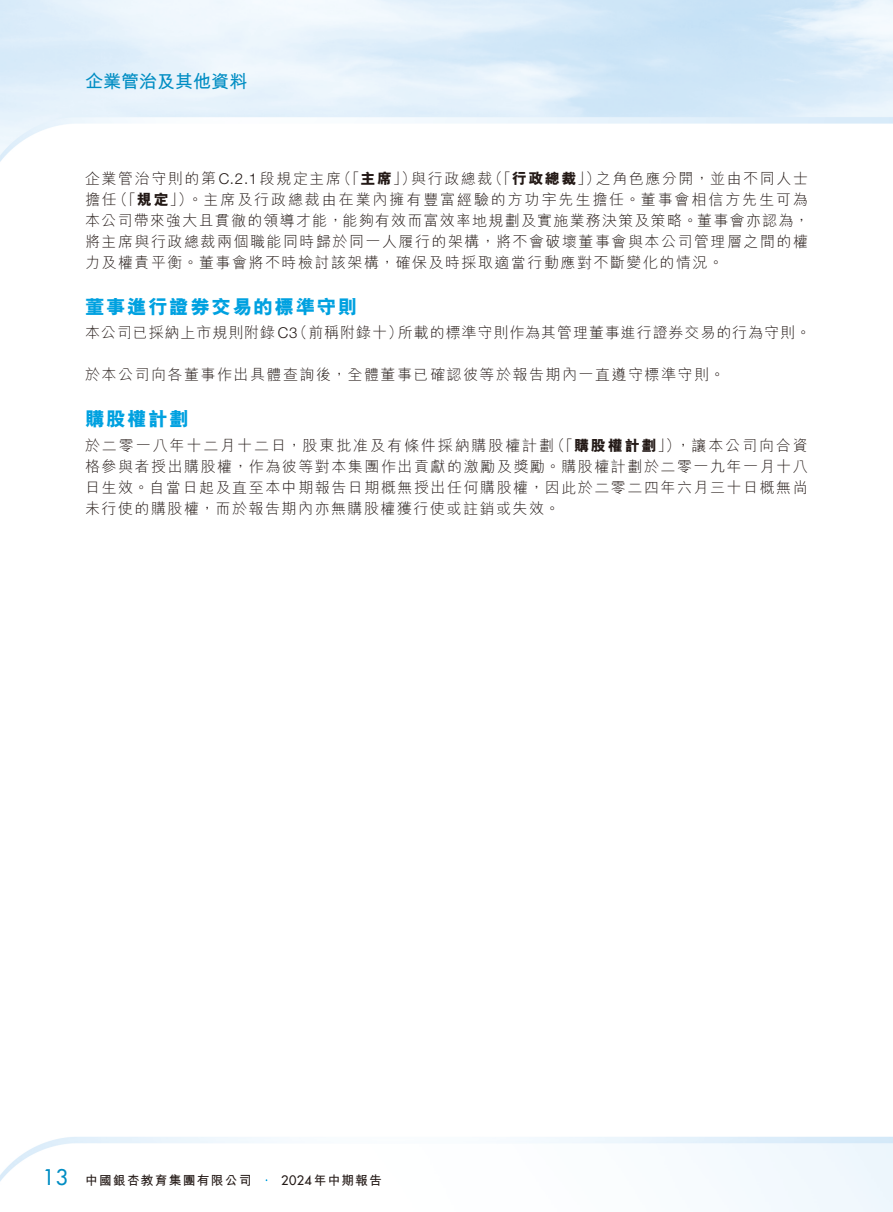
<style>
.page{position:relative;width:893px;height:1212px;background:#fff}
.page>*{position:absolute;margin:0;border:0;box-sizing:border-box;transform-origin:0 0}
.t1{font:500 21px "Futura Std";color:#008dc3}
.t2{font:800 19.5px "M Hei HK";letter-spacing:.08em;color:#00a1e0}
.t3{font:700 18px "M Hei HK";color:#008dc3}
.t4{font:300 15px/21px "M Hei HK";letter-spacing:.1em;color:#231916}
.t5{font:300 15px/21px "M Hei HK";letter-spacing:.125em;color:#231916}
.t6{font:300 15px "M Hei HK";letter-spacing:.06em;color:#231916}
.t7{font:800 15px "M Hei HK";letter-spacing:.125em;color:#231916}
.t8{font:700 12.75px "M Hei HK";letter-spacing:.095em;color:#231916}
.s1{font-weight:800}
.s2{font-family:"Helvetica Neue LT Std"}
.s3{font-weight:300}
.s4{font-family:"Futura Std";font-weight:500}
</style>
<div class="page">
<p class="t3" style="left:85px;top:69px;width:164px">企業管治及其他資料</p>
<p class="t4" style="left:336px;top:167px;width:81px">（「<span class="s1">主席</span>」）</p>
<p class="t4" style="left:488px;top:167px;width:114px">（「<span class="s1">行政總裁</span>」）</p>
<p class="t5" style="left:113px;top:167px;width:697px;text-indent:-28px">企業管治守則的第<span class="s2">C.2.1</span>段規定主席<br>（「<span class="s1">規定</span>」）。主席及行政總裁由在業內擁有豐富經驗的方功宇先生擔任。董事會相信方先生可為</p>
<p class="t4" style="left:411px;top:167px;width:83px">與行政總裁</p>
<p class="t4" style="left:596px;top:167px;width:214px">之角色應分開，並由不同人士</p>
<p class="t4" style="left:85px;top:188px;width:726px">擔任<br>本公司帶來強大且貫徹的領導才能，能夠有效而富效率地規劃及實施業務決策及策略。董事會亦認為，將主席與行政總裁兩個職能同時歸於同一人履行的架構，將不會破壞董事會與本公司管理層之間的權力及權責平衡。董事會將不時檢討該架構，確保及時採取適當行動應對不斷變化的情況。</p>
<h2 class="t2" style="left:85px;top:297px;width:274px">董事進行證券交易的標準守則</h2>
<p class="t6" style="left:398px;top:325px;width:414px">所載的標準守則作為其管理董事進行證券交易的行為守則。</p>
<p class="t6" style="left:85px;top:325px;width:319px">本公司已採納上市規則附錄<span class="s2">C</span> （<span class="s2">3</span> 前稱附錄十）</p>
<p class="t4" style="left:85px;top:364px;width:641px">於本公司向各董事作出具體查詢後，全體董事已確認彼等於報告期內一直遵守標準守則。</p>
<h2 class="t2" style="left:85px;top:409px;width:105px">購股權計劃</h2>
<p class="t5" style="left:676px;top:435px;width:134px">，讓本公司向合資</p>
<p class="t7" style="left:550px;top:438px;width:132px"><span class="s3">（「</span>購股權計劃<span class="s3">」）</span></p>
<p class="t4" style="left:85px;top:435px;width:724px">於二零一八年十二月十二日，股東批准及有條件採納購股權計劃<br>格參與者授出購股權，作為彼等對本集團作出貢獻的激勵及獎勵。購股權計劃於二零一九年一月十八日生效。自當日起及直至本中期報告日期概無授出任何購股權，因此於二零二四年六月三十日概無尚未行使的購股權，而於報告期內亦無購股權獲行使或註銷或失效。</p>
<h1 class="t1" style="left:43px;top:1164px;width:27px">13</h1>
<p class="t8" style="left:85px;top:1171px;width:168px">中國銀杏教育集團有限公司</p>
<p class="t8" style="left:281px;top:1171px;width:102px"><span class="s4">2024</span>年中期報告</p>
</div>
